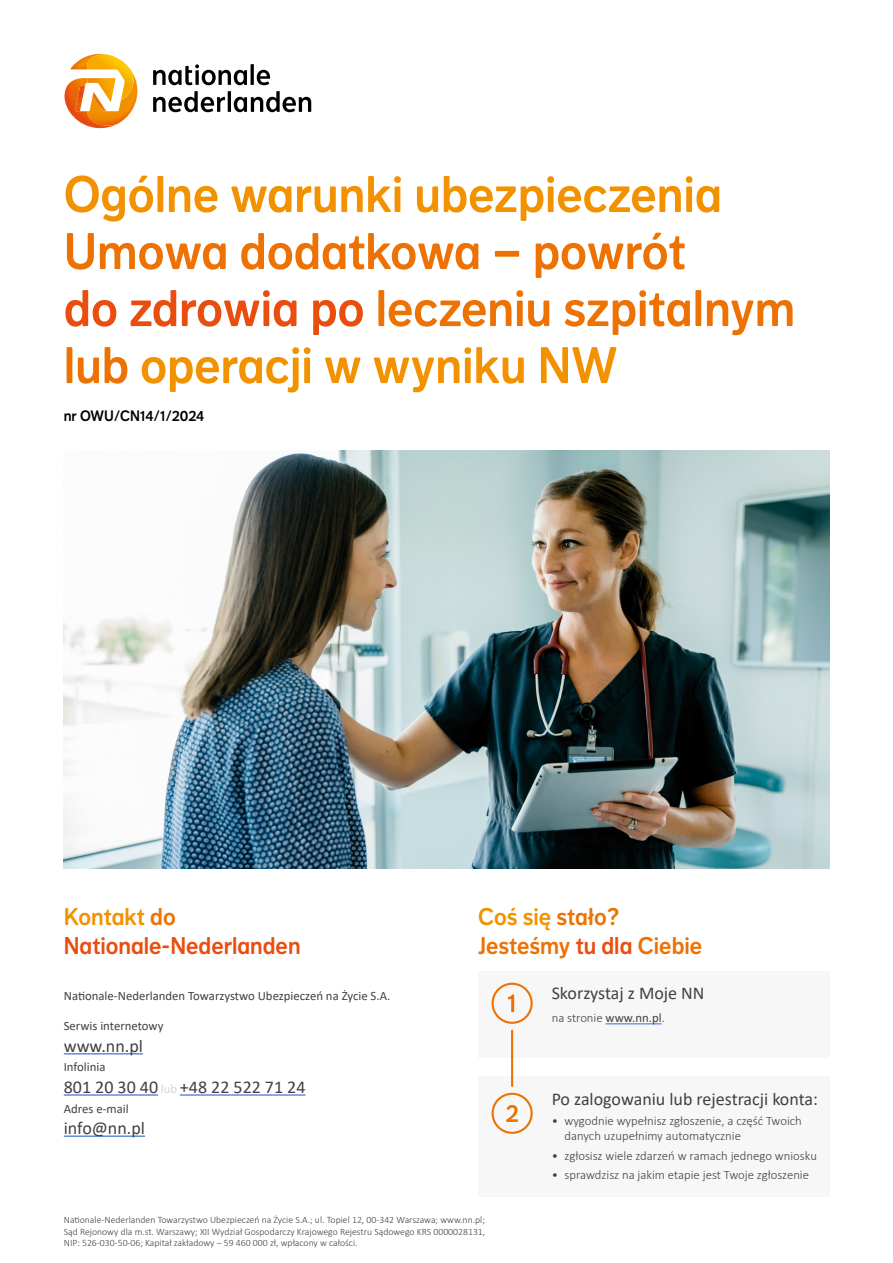
<style>
.page{position:relative;width:893px;height:1263px;background:#fff}
.page>*{position:absolute;margin:0;border:0;box-sizing:border-box;transform-origin:0 0}
.t1{font:51px/57px "NN Dagny Display";color:#ee7203}
.t2{font:51px "NN Dagny Display";color:#f39200}
.t3{font:24px/28.8px "NN Dagny Display";color:#ee7203}
.t4{font:24px/28.8px "NN Dagny Display";color:#e94e0f}
.t5{font:18px "Calibri";color:#414141}
.t6{font:15px "NN Dagny Display";color:#000}
.t7{font:300 12.75px/15.3px "Calibri";color:#414141}
.t8{font:12.75px "Calibri";color:#414141}
.t9{font:300 9.75px/11.7px "Calibri";color:#414141;text-align:justify}
.s1{color:#e94e0f}
.s2{color:#f39200}
.s3{color:#ee7203}
.s4{font-weight:300;font-size:12.75px;color:#c6c6c6}
.s5{font-weight:400}
</style>
<div class="page">
<hr style="left:64px;top:1053px;width:79px;height:1px;background:#336fcb">
<hr style="left:64px;top:1094px;width:94px;height:1px;background:#336fcb">
<hr style="left:180px;top:1094px;width:126px;height:1px;background:#336fcb">
<hr style="left:64px;top:1135px;width:81px;height:2px;background:#336fcb">
<img style="left:117px;top:76px;width:20px;height:48px">
<img style="left:65px;top:78px;width:52px;height:50px">
<img style="left:87px;top:54px;width:47px;height:46px">
<img style="left:71px;top:54px;width:36px;height:15px">
<img style="left:75px;top:85px;width:10px;height:26px">
<img style="left:93px;top:92px;width:15px;height:19px">
<hr style="left:251px;top:64px;width:3px;height:21px;background:#000">
<svg style="left:153px;top:64px;width:94px;height:21px"></svg>
<svg style="left:257px;top:70px;width:13px;height:15px"></svg>
<hr style="left:228px;top:91px;width:3px;height:21px;background:#000">
<svg style="left:234px;top:91px;width:77px;height:21px"></svg>
<svg style="left:153px;top:91px;width:72px;height:21px"></svg>
<div style="left:478px;top:971px;width:351px;height:87px;background:#f7f7f7"></div>
<div style="left:478px;top:1076px;width:351px;height:120px;background:#f7f7f7"></div>
<hr style="left:606px;top:1023px;width:56px;height:1px;background:#336fcb">
<svg style="left:508px;top:994px;width:6px;height:18px"></svg>
<svg style="left:506px;top:1105px;width:12px;height:17px"></svg>
<div style="left:492px;top:983px;width:41px;height:41px;border:2px solid #ee7203;border-radius:50%"></div>
<div style="left:492px;top:1093px;width:41px;height:41px;border:2px solid #ee7203;border-radius:50%"></div>
<hr style="left:511px;top:1030px;width:2px;height:56px;background:#ee7203">
<img style="left:64px;top:450px;width:765px;height:418px">
<h1 class="t2" style="left:64px;top:164px;width:660px">Ogólne warunki ubezpieczenia</h1>
<h1 class="t1" style="left:64px;top:223px;width:733px">Umowa dodatkowa – powrót<br><span class="s1">do zdrowia po</span> leczeniu szpitalnym lub <span class="s2">operacji w wyniku NW</span></h1>
<h3 class="t6" style="left:64px;top:407px;width:142px">nr OWU/CN14/1/2024</h3>
<h2 class="t4" style="left:64px;top:902px;width:238px"><span class="s2">Kontakt</span> <span class="s3">do<br></span>Nationale‑Nederlanden</h2>
<h3 class="t8" style="left:64px;top:986px;width:328px">Nationale‑Nederlanden Towarzystwo Ubezpieczeń na Życie S.A.</h3>
<h3 class="t8" style="left:64px;top:1017px;width:101px">Serwis internetowy</h3>
<h3 class="t5" style="left:64px;top:1033px;width:81px">www.nn.pl</h3>
<h3 class="t8" style="left:64px;top:1058px;width:43px">Infolinia</h3>
<h3 class="t5" style="left:64px;top:1074px;width:243px">801 20 30 40 <span class="s4">lub</span> +48 22 522 71 24</h3>
<h3 class="t8" style="left:64px;top:1099px;width:66px">Adres e-mail</h3>
<h3 class="t5" style="left:64px;top:1116px;width:83px">info@nn.pl</h3>
<h2 class="t3" style="left:478px;top:902px;width:226px"><span class="s2">Coś się</span> stało?<br>Jesteśmy <span class="s1">tu dla</span> Ciebie</h2>
<h3 class="t5" style="left:552px;top:980px;width:154px">Skorzystaj z Moje NN</h3>
<h3 class="t7" style="left:552px;top:1010px;width:115px">na stronie <span class="s5">www.nn.pl</span>.</h3>
<h3 class="t5" style="left:552px;top:1087px;width:268px">Po zalogowaniu lub rejestracji konta:</h3>
<h3 class="t7" style="left:564px;top:1113px;width:239px;text-indent:-13px">• wygodnie wypełnisz zgłoszenie, a część Twoich danych uzupełnimy automatycznie</h3>
<h3 class="t7" style="left:552px;top:1148px;width:267px">• zgłosisz wiele zdarzeń w ramach jednego wniosku</h3>
<h3 class="t7" style="left:552px;top:1167px;width:259px">• sprawdzisz na jakim etapie jest Twoje zgłoszenie</h3>
<p class="t9" style="left:64px;top:1214px;width:423px">Nationale‑Nederlanden Towarzystwo Ubezpieczeń na Życie S.A.; ul. Topiel 12, 00-342 Warszawa; www.nn.pl; Sąd Rejonowy dla m.st. Warszawy; XII Wydział Gospodarczy Krajowego Rejestru Sądowego KRS 0000028131, NIP: 526-030-50-06; Kapitał zakładowy – 59 460 000 zł, wpłacony w całości.</p>
</div>
